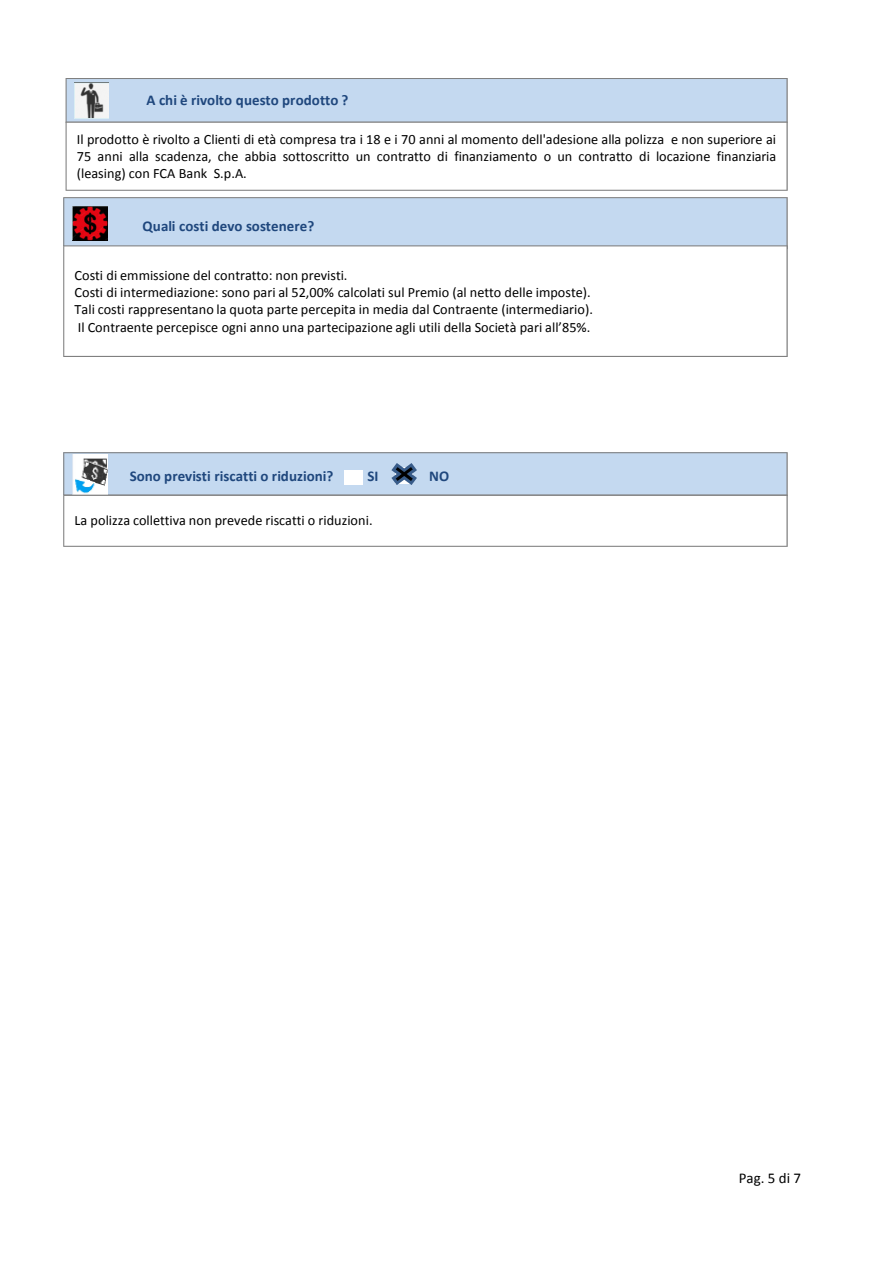
<style>
.page{position:relative;width:893px;height:1263px;background:#fff}
.page>*{position:absolute;margin:0;border:0;box-sizing:border-box;transform-origin:0 0}
.t1{font:700 15px "Calibri";letter-spacing:.005em;color:#1f477d}
.t2{font:15px "Calibri";color:#000}
.t3{font:14.25px/17.1px "Calibri";color:#000;text-align:justify}
</style>
<div class="page">
<div style="left:66px;top:78px;width:721px;height:44px;background:#c4d9f0"></div>
<img style="left:75px;top:82px;width:34px;height:36px">
<div style="left:63px;top:197px;width:724px;height:48px;background:#c4d9f0"></div>
<img style="left:72px;top:206px;width:35px;height:34px">
<svg style="left:66px;top:122px;width:721px;height:69px"></svg>
<svg style="left:63px;top:245px;width:724px;height:112px"></svg>
<svg style="left:63px;top:452px;width:724px;height:95px"></svg>
<p class="t1" style="left:147px;top:91px;width:203px">A chi è rivolto questo prodotto ?</p>
<p class="t3" style="left:77px;top:130px;width:700px">Il prodotto è rivolto a Clienti di età compresa tra i 18 e i 70 anni al momento dell'adesione alla polizza e non superiore ai 75 anni alla scadenza, che abbia sottoscritto un contratto di finanziamento o un contratto di locazione finanziaria (leasing) con FCA Bank S.p.A.</p>
<p class="t1" style="left:143px;top:217px;width:173px">Quali costi devo sostenere?</p>
<p class="t3" style="left:75px;top:267px;width:520px;text-align:left">Costi di emmissione del contratto: non previsti.<br>Costi di intermediazione: sono pari al 52,00% calcolati sul Premio (al netto delle imposte).<br>Tali costi rappresentano la quota parte percepita in media dal Contraente (intermediario).<br>Il Contraente percepisce ogni anno una partecipazione agli utili della Società pari all’85%.</p>
<p class="t1" style="left:130px;top:467px;width:205px">Sono previsti riscatti o riduzioni?</p>
<p class="t1" style="left:367px;top:467px;width:13px">SI</p>
<p class="t1" style="left:429px;top:467px;width:21px">NO</p>
<p class="t3" style="left:75px;top:512px;width:299px">La polizza collettiva non prevede riscatti o riduzioni.</p>
<p class="t2" style="left:738px;top:1169px;width:64px">Pag. 5 di 7</p>
</div>
